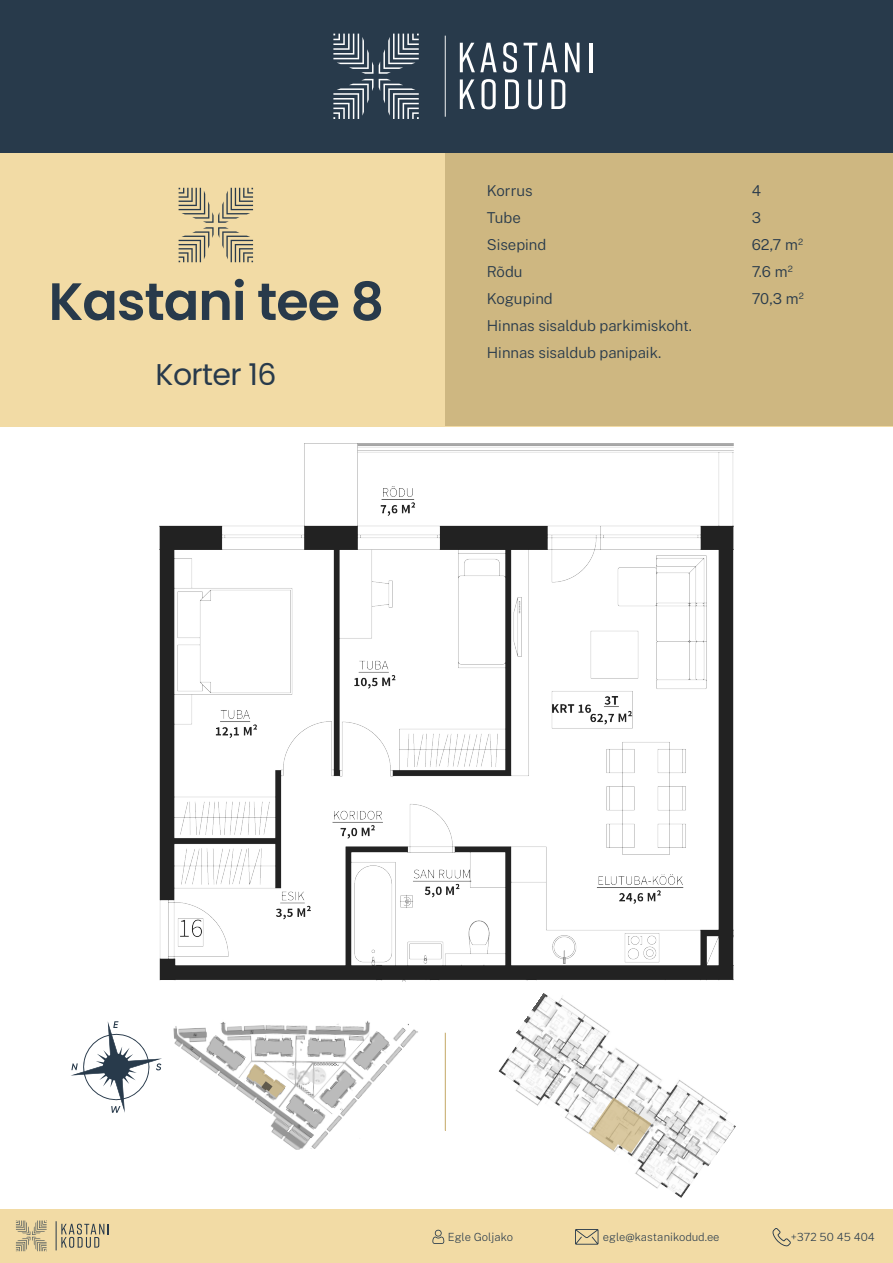
<style>
.page{position:relative;width:893px;height:1263px;background:#fff}
.page>*{position:absolute;margin:0;border:0;box-sizing:border-box;transform-origin:0 0}
.t1{font:600 52.5px "Poppins";letter-spacing:-.02em;color:#283a4b}
.t2{font:30px "Poppins";letter-spacing:-.02em;color:#283a4b}
.t3{font:100 15px/27px "Public Sans";color:#283a4b}
.t4{font:200 11.25px "Public Sans";color:#283a4b}
</style>
<div class="page">
<div style="left:0;top:0;width:893px;height:426px;background:#f2dba5"></div>
<div style="left:0;top:1210px;width:893px;height:53px;background:#f2dba5"></div>
<div style="left:445px;top:0;width:448px;height:426px;background:#ceb781"></div>
<svg style="left:71px;top:1021px;width:91px;height:92px"></svg>
<img style="left:173px;top:1021px;width:245px;height:129px">
<svg style="left:179px;top:188px;width:74px;height:74px"></svg>
<svg style="left:575px;top:1229px;width:23px;height:16px"></svg>
<svg style="left:432px;top:1230px;width:12px;height:14px"></svg>
<svg style="left:772px;top:1228px;width:19px;height:18px"></svg>
<svg style="left:16px;top:1220px;width:31px;height:31px"></svg>
<svg style="left:61px;top:1224px;width:48px;height:24px"></svg>
<div style="left:0;top:0;width:893px;height:153px;background:#283a4b"></div>
<svg style="left:333px;top:34px;width:86px;height:85px"></svg>
<svg style="left:460px;top:43px;width:37px;height:29px"></svg>
<svg style="left:503px;top:42px;width:14px;height:31px"></svg>
<svg style="left:524px;top:43px;width:33px;height:29px"></svg>
<svg style="left:565px;top:43px;width:15px;height:29px"></svg>
<hr style="left:589px;top:43px;width:3px;height:29px;background:#fff">
<svg style="left:460px;top:79px;width:15px;height:30px"></svg>
<svg style="left:481px;top:79px;width:15px;height:30px"></svg>
<svg style="left:505px;top:79px;width:14px;height:30px"></svg>
<svg style="left:528px;top:79px;width:14px;height:30px"></svg>
<svg style="left:551px;top:79px;width:14px;height:30px"></svg>
<hr style="left:445px;top:36px;width:1px;height:81px;background:#f1f2f2">
<hr style="left:445px;top:1033px;width:1px;height:97px;background:#ceb781">
<img style="left:498px;top:993px;width:238px;height:205px">
<svg style="left:588px;top:1097px;width:63px;height:56px"></svg>
<svg style="left:247px;top:1064px;width:39px;height:34px"></svg>
<img style="left:159px;top:444px;width:575px;height:537px">
<h1 class="t1" style="left:49px;top:271px;width:337px">Kastani tee 8</h1>
<h2 class="t2" style="left:156px;top:357px;width:122px">Korter 16</h2>
<p class="t3" style="left:487px;top:177px;width:207px">Korrus<br>Tube<br>Sisepind<br>Rõdu<br>Kogupind<br>Hinnas sisaldub parkimiskoht.<br>Hinnas sisaldub panipaik.</p>
<p class="t3" style="left:752px;top:177px;width:54px">4<br>3<br>62,7 m<sup>2<br></sup>7.6 m<sup>2<br></sup>70,3 m<sup>2</sup></p>
<p class="t4" style="left:448px;top:1230px;width:67px">Egle Goljako</p>
<p class="t4" style="left:603px;top:1230px;width:118px">egle@kastanikodud.ee</p>
<p class="t4" style="left:791px;top:1230px;width:85px">+372 50 45 404</p>
</div>
